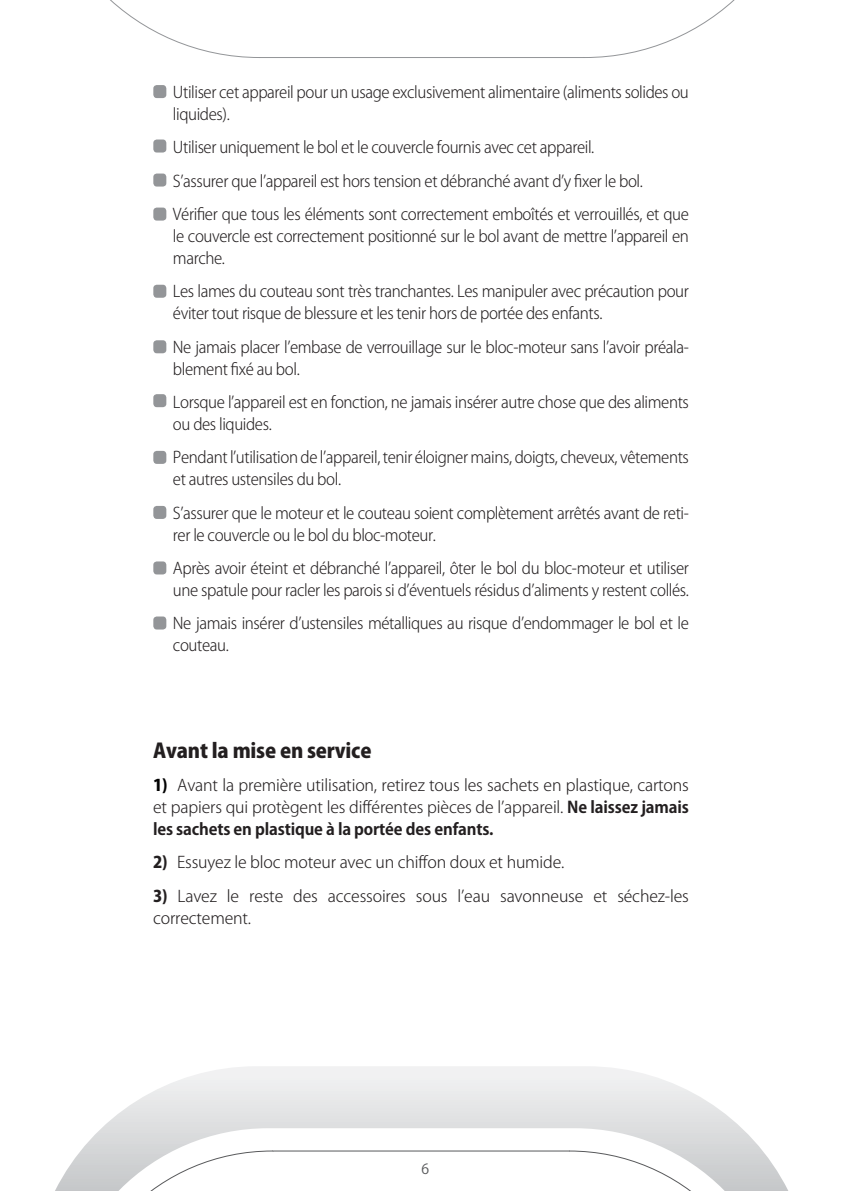
<style>
.page{position:relative;width:842px;height:1191px;background:#fff}
.page>*{position:absolute;margin:0;border:0;box-sizing:border-box;transform-origin:0 0}
.t1{font:20px "Koz Go Std Heavy 90 pv RKSJ H";letter-spacing:-.01em;color:#231f20}
.t2{font:16px/22px "Koz Go Std Light 90 pv RKSJ H";letter-spacing:-.025em;color:#231f20;scale:.95 1}
.t3{font:16px/22px "Koz Go Std Light 90 pv RKSJ H";letter-spacing:-.025em;color:#231f20}
.t4{font:16px "Koz Go Std Bold 90 pv RKSJ H";letter-spacing:-.01em;color:#231f20}
.t5{font:14px "Koz Go Std Regular 90 pv RKSJ H";color:#58595b}
.s1{font-family:"Koz Go Std Heavy 90 pv RKSJ H";color:#000}
.s2{font-family:"Koz Go Std Bold 90 pv RKSJ H"}
.s3{font-family:"Koz Go Std Heavy 90 pv RKSJ H"}
</style>
<div class="page">
<svg style="left:110px;top:0;width:625px;height:58px"></svg>
<svg style="left:55px;top:1066px;width:733px;height:125px"></svg>
<svg style="left:58px;top:1128px;width:727px;height:63px"></svg>
<svg style="left:68px;top:1150px;width:705px;height:41px"></svg>
<div style="left:153px;top:85px;width:13px;height:13px;background:#939598;border-radius:3px"></div>
<div style="left:153px;top:139px;width:13px;height:13px;background:#939598;border-radius:3px"></div>
<div style="left:153px;top:173px;width:13px;height:13px;background:#939598;border-radius:3px"></div>
<div style="left:153px;top:207px;width:13px;height:14px;background:#939598;border-radius:3px"></div>
<div style="left:153px;top:285px;width:13px;height:13px;background:#939598;border-radius:3px"></div>
<div style="left:153px;top:340px;width:13px;height:13px;background:#939598;border-radius:3px"></div>
<div style="left:153px;top:394px;width:13px;height:13px;background:#939598;border-radius:3px"></div>
<div style="left:153px;top:451px;width:13px;height:13px;background:#939598;border-radius:3px"></div>
<div style="left:153px;top:506px;width:13px;height:13px;background:#939598;border-radius:3px"></div>
<div style="left:153px;top:561px;width:13px;height:13px;background:#939598;border-radius:3px"></div>
<div style="left:153px;top:616px;width:13px;height:13px;background:#939598;border-radius:3px"></div>
<p class="t2" style="left:173px;top:83px;width:545px">Utiliser cet appareil pour un usage exclusivement alimentaire (aliments solides ou liquides).</p>
<p class="t2" style="left:173px;top:133px;width:545px;line-height:33.4px">Utiliser uniquement le bol et le couvercle fournis avec cet appareil.<br>Sʼassurer que lʼappareil est hors tension et débranché avant dʼy fixer le bol.<br>Vérifier que tous les éléments sont correctement emboîtés et verrouillés, et que</p>
<p class="t2" style="left:173px;top:227px;width:545px">le couvercle est correctement positionné sur le bol avant de mettre lʼappareil en marche.</p>
<p class="t2" style="left:173px;top:282px;width:545px">Les lames du couteau sont très tranchantes. Les manipuler avec précaution pour éviter tout risque de blessure et les tenir hors de portée des enfants.</p>
<p class="t2" style="left:173px;top:338px;width:545px">Ne jamais placer lʼembase de verrouillage sur le bloc-moteur sans lʼavoir préala&shy;blement fixé au bol.</p>
<p class="t2" style="left:173px;top:393px;width:545px">Lorsque lʼappareil est en fonction, ne jamais insérer autre chose que des aliments ou des liquides.</p>
<p class="t2" style="left:173px;top:448px;width:545px">Pendant lʼutilisation de lʼappareil, tenir éloigner mains, doigts, cheveux, vêtements et autres ustensiles du bol.</p>
<p class="t2" style="left:173px;top:504px;width:545px">Sʼassurer que le moteur et le couteau soient complètement arrêtés avant de reti&shy;rer le couvercle ou le bol du bloc-moteur.</p>
<p class="t2" style="left:173px;top:559px;width:545px">Après avoir éteint et débranché lʼappareil, ôter le bol du bloc-moteur et utiliser une spatule pour racler les parois si dʼéventuels résidus dʼaliments y restent collés.</p>
<p class="t2" style="left:173px;top:614px;width:545px">Ne jamais insérer dʼustensiles métalliques au risque dʼendommager le bol et le couteau.</p>
<p class="t1" style="left:153px;top:742px;width:220px">Avant la mise en service</p>
<p class="t3" style="left:153px;top:776px;width:537px"><span class="s1">1)</span> Avant la première utilisation, retirez tous les sachets en plastique, cartons et papiers qui protègent les différentes pièces de lʼappareil. <span class="s2">Ne laissez jamais</span></p>
<p class="t4" style="left:153px;top:823px;width:342px">les sachets en plastique à la portée des enfants.</p>
<p class="t3" style="left:153px;top:853px;width:413px"><span class="s3">2)</span> Essuyez le bloc moteur avec un chiffon doux et humide.</p>
<p class="t3" style="left:153px;top:887px;width:537px"><span class="s3">3)</span> Lavez le reste des accessoires sous lʼeau savonneuse et séchez-les correctement.</p>
<p class="t5" style="left:421px;top:1163px;width:9px">6</p>
</div>
